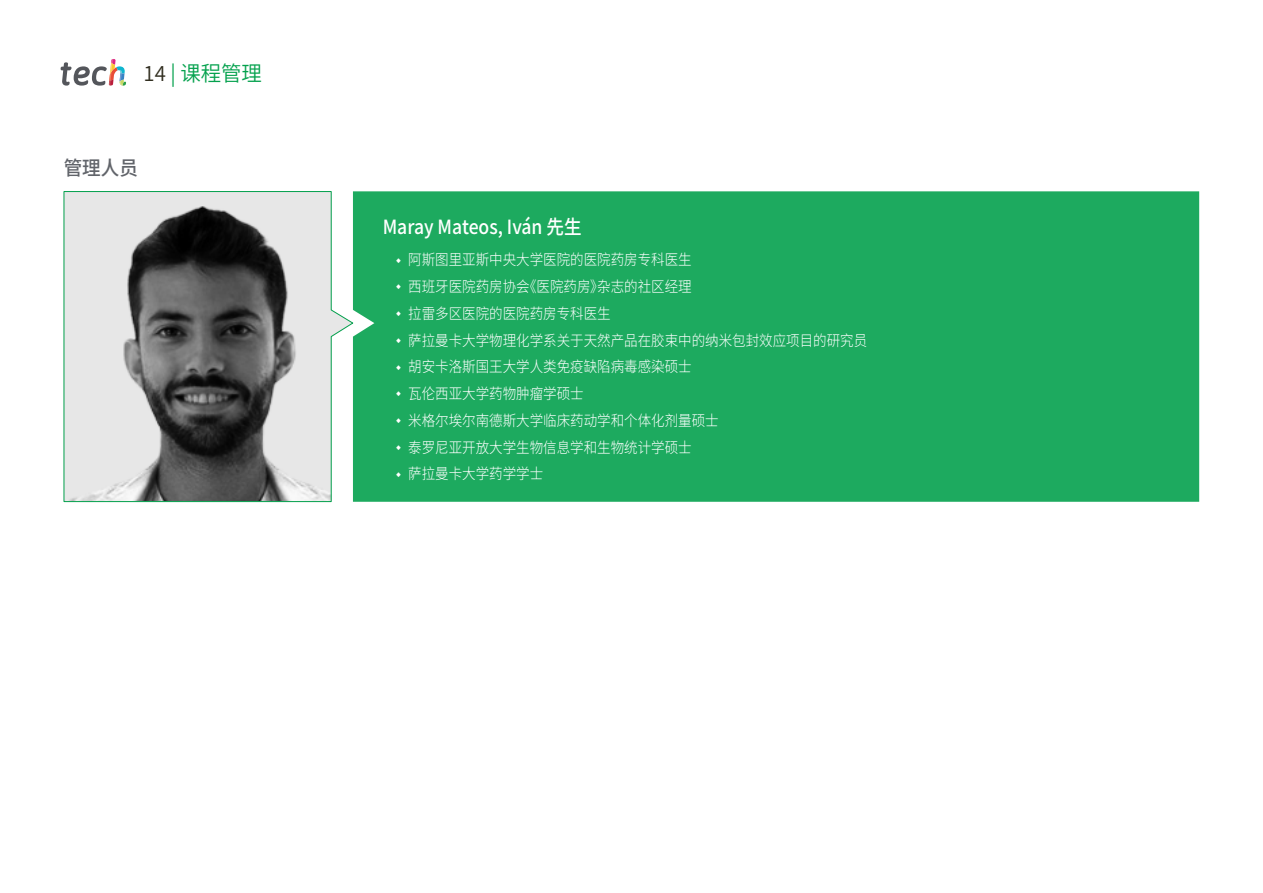
<style>
.page{position:relative;width:1263px;height:893px;background:#fff}
.page>*{position:absolute;margin:0;border:0;box-sizing:border-box;transform-origin:0 0}
.t1{font:21px "Source Han Sans CN";color:#04a14d}
.t2{font:500 19.5px "Source Han Sans CN";color:#fff;scale:.9 1}
.t3{font:500 19.5px "Source Han Sans CN";color:#61646a;scale:.95 1}
.t4{font:300 15px/26.7px "Source Han Sans CN";color:#fff;scale:.9 1}
.s1{color:#312e20}
</style>
<div class="page">
<div style="left:353px;top:191px;width:846px;height:311px;background:#1daa5f"></div>
<svg style="left:64px;top:191px;width:289px;height:311px;background:#a0a2a1"></svg>
<svg style="left:61px;top:59px;width:65px;height:27px"></svg>
<svg style="left:396px;top:258px;width:5px;height:5px"></svg>
<svg style="left:396px;top:285px;width:5px;height:5px"></svg>
<svg style="left:396px;top:311px;width:5px;height:5px"></svg>
<svg style="left:396px;top:338px;width:5px;height:5px"></svg>
<svg style="left:396px;top:365px;width:5px;height:5px"></svg>
<svg style="left:396px;top:392px;width:5px;height:5px"></svg>
<svg style="left:396px;top:418px;width:5px;height:5px"></svg>
<svg style="left:396px;top:445px;width:5px;height:5px"></svg>
<svg style="left:396px;top:472px;width:5px;height:5px"></svg>
<h1 class="t1" style="left:144px;top:61px;width:120px"><span class="s1">14</span> | 课程管理</h1>
<h2 class="t3" style="left:64px;top:157px;width:80px">管理人员</h2>
<h2 class="t2" style="left:383px;top:216px;width:223px">Maray Mateos, Iván 先生</h2>
<p class="t4" style="left:408px;top:247px;width:511px">阿斯图里亚斯中央大学医院的医院药房专科医生<br>西班牙医院药房协会《医院药房》杂志的社区经理<br>拉雷多区医院的医院药房专科医生<br>萨拉曼卡大学物理化学系关于天然产品在胶束中的纳米包封效应项目的研究员胡安卡洛斯国王大学人类免疫缺陷病毒感染硕士<br>瓦伦西亚大学药物肿瘤学硕士<br>米格尔埃尔南德斯大学临床药动学和个体化剂量硕士<br>泰罗尼亚开放大学生物信息学和生物统计学硕士<br>萨拉曼卡大学药学学士</p>
</div>
